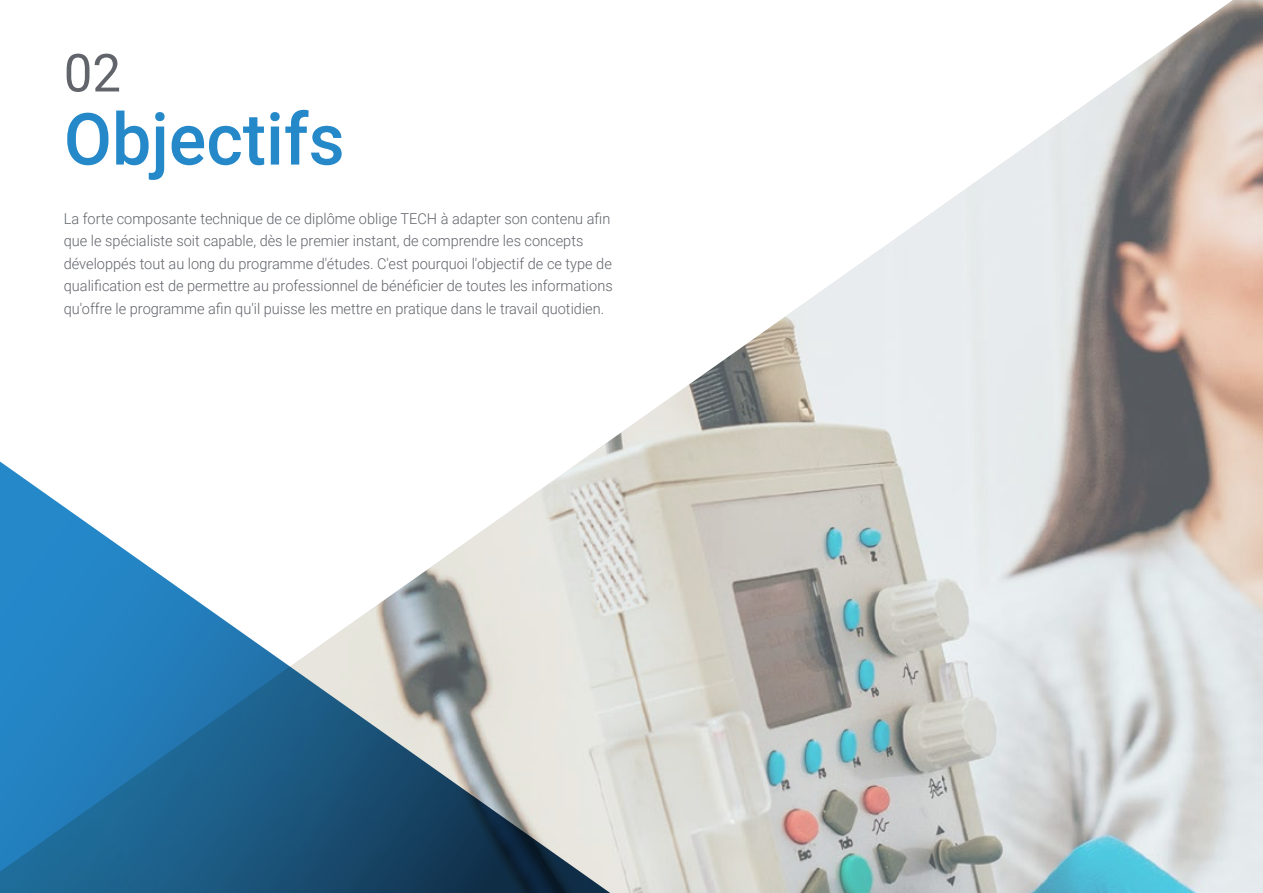
<style>
.page{position:relative;width:1263px;height:893px;background:#fff}
.page>*{position:absolute;margin:0;border:0;box-sizing:border-box;transform-origin:0 0}
.t1{font:500 72px "Roboto";color:#2488c9}
.t2{font:52.5px "Roboto";color:#61646a}
.t3{font:300 15px/22.5px "Roboto";color:#61646a}
</style>
<div class="page">
<img style="left:602px;top:0;width:661px;height:893px">
<svg style="left:0;top:446px;width:640px;height:447px"></svg>
<h2 class="t2" style="left:64px;top:36px;width:59px">02</h2>
<h1 class="t1" style="left:64px;top:89px;width:282px">Objectifs</h1>
<p class="t3" style="left:64px;top:207px;width:550px">La forte composante technique de ce diplôme oblige TECH à adapter son contenu afin que le spécialiste soit capable, dès le premier instant, de comprendre les concepts développés tout au long du programme d'études. C'est pourquoi l'objectif de ce type de qualification est de permettre au professionnel de bénéficier de toutes les informations qu'offre le programme afin qu'il puisse les mettre en pratique dans le travail quotidien.</p>
</div>
